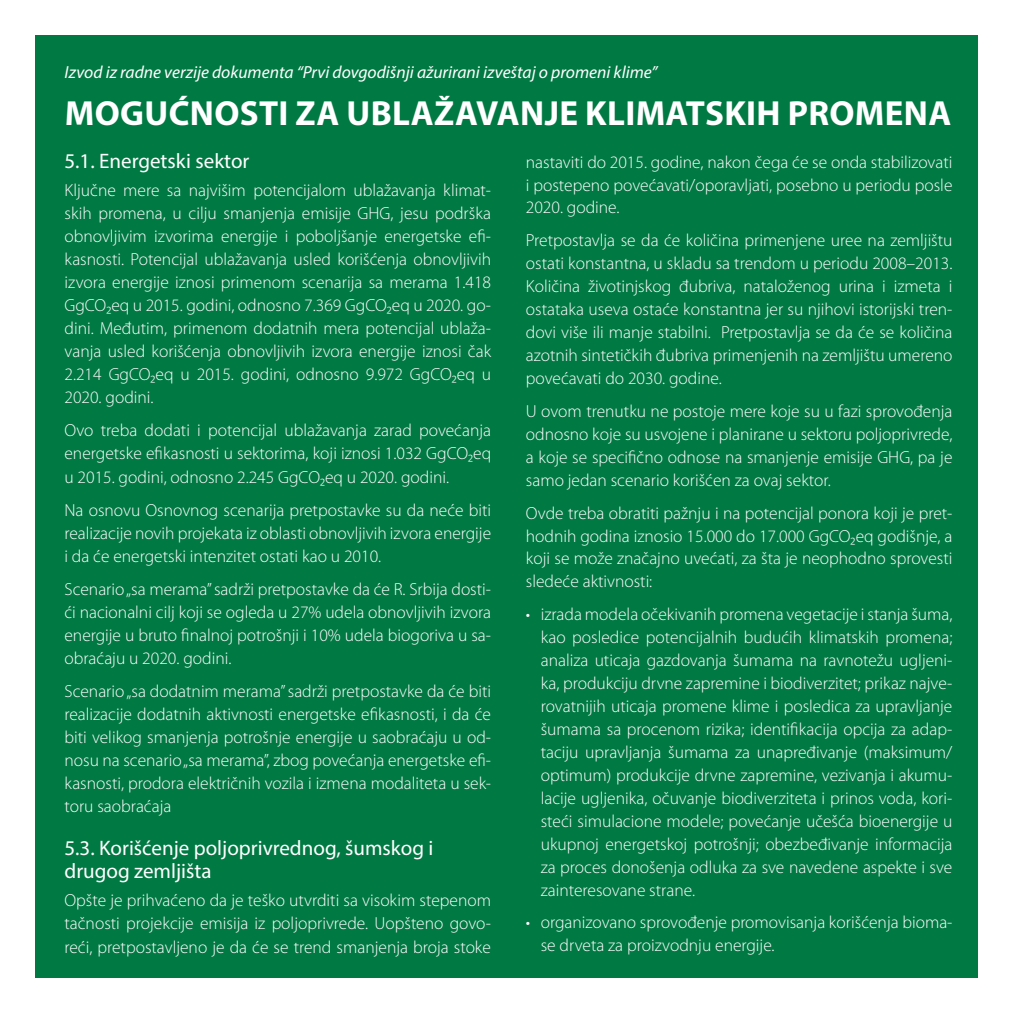
<style>
.page{position:relative;width:1017px;height:1017px;background:#fff}
.page>*{position:absolute;margin:0;border:0;box-sizing:border-box;transform-origin:0 0}
.t1{font:700 35px "Myriad Pro";letter-spacing:.01em;color:#fff}
.t2{font:21px/23.1px "Myriad Pro";color:#fff}
.t3{font:300 17.5px/22.9px "Myriad Pro";color:#fff;text-align:justify}
.t4{font:italic 17.5px "Myriad Pro";color:#fff}
</style>
<div class="page">
<div style="left:35px;top:35px;width:942px;height:942px;background:#007943"></div>
<p class="t4" style="left:64px;top:61px;width:595px">Izvod iz radne verzije dokumenta “Prvi dovgodišnji ažurirani izveštaj o promeni klime”</p>
<h1 class="t1" style="left:65px;top:90px;width:145px">MOGUĆNOSTI</h1>
<h1 class="t1" style="left:296px;top:90px;width:138px">ZA UBLAŽAVAN</h1>
<h1 class="t1" style="left:545px;top:90px;width:140px">JE KLIMATSKI</h1>
<h1 class="t1" style="left:757px;top:90px;width:171px">H PROMENA</h1>
<p class="t2" style="left:64px;top:149px;width:186px">5.1. Energetski sektor</p>
<p class="t3" style="left:64px;top:179px;width:428px">Ključne mere sa najvišim potencijalom ublažavanja klimat&shy;skih promena, u cilju smanjenja emisije GHG, jesu podrška obnovljivim izvorima energije i poboljšanje energetske efi&shy;kasnosti. Potencijal ublažavanja usled korišćenja obnovljivih izvora energije iznosi primenom scenarija sa merama 1.418<br>GgCO2eq u 2015. godini, odnosno 7.369 GgCO2eq u 2020. go&shy;dini. Međutim, primenom dodatnih mera potencijal ublaža&shy;vanja usled korišćenja obnovljivih izvora energije iznosi čak 2.214 GgCO2eq u 2015. godini, odnosno 9.972 GgCO2eq u 2020. godini.</p>
<p class="t3" style="left:64px;top:419px;width:428px">Ovo treba dodati i potencijal ublažavanja zarad povećanja energetske efikasnosti u sektorima, koji iznosi 1.032 GgCO2eq u 2015. godini, odnosno 2.245 GgCO2eq u 2020. godini.</p>
<p class="t3" style="left:64px;top:498px;width:428px">Na osnovu Osnovnog scenarija pretpostavke su da neće biti realizacije novih projekata iz oblasti obnovljivih izvora energije i da će energetski intenzitet ostati kao u 2010.</p>
<p class="t3" style="left:64px;top:578px;width:428px">Scenario „sa merama” sadrži pretpostavke da će R. Srbija dosti&shy;ći nacionalni cilj koji se ogleda u 27% udela obnovljivih izvora energije u bruto finalnoj potrošnji i 10% udela biogoriva u sa&shy;obraćaju u 2020. godini.</p>
<p class="t3" style="left:64px;top:680px;width:428px">Scenario „sa dodatnim merama” sadrži pretpostavke da će biti realizacije dodatnih aktivnosti energetske efikasnosti, i da će biti velikog smanjenja potrošnje energije u saobraćaju u od&shy;nosu na scenario „sa merama”, zbog povećanja energetske efi&shy;kasnosti, prodora električnih vozila i izmena modaliteta u sek&shy;toru saobraćaja</p>
<p class="t2" style="left:64px;top:836px;width:370px">5.3. Korišćenje poljoprivrednog, šumskog i drugog zemljišta</p>
<p class="t3" style="left:64px;top:889px;width:428px">Opšte je prihvaćeno da je teško utvrditi sa visokim stepenom tačnosti projekcije emisija iz poljoprivrede. Uopšteno govo&shy;reći, pretpostavljeno je da će se trend smanjenja broja stoke</p>
<p class="t3" style="left:526px;top:151px;width:428px">nastaviti do 2015. godine, nakon čega će se onda stabilizovati i postepeno povećavati/oporavljati, posebno u periodu posle 2020. godine.</p>
<p class="t3" style="left:526px;top:229px;width:428px">Pretpostavlja se da će količina primenjene uree na zemljištu ostati konstantna, u skladu sa trendom u periodu 2008–2013.<br>Količina životinjskog đubriva, nataloženog urina i izmeta i ostataka useva ostaće konstantna jer su njihovi istorijski tren&shy;dovi više ili manje stabilni. Pretpostavlja se da će se količina azotnih sintetičkih đubriva primenjenih na zemljištu umereno povećavati do 2030. godine.</p>
<p class="t3" style="left:526px;top:400px;width:428px">U ovom trenutku ne postoje mere koje su u fazi sprovođenja odnosno koje su usvojene i planirane u sektoru poljoprivrede, a koje se specifično odnose na smanjenje emisije GHG, pa je samo jedan scenario korišćen za ovaj sektor.</p>
<p class="t3" style="left:526px;top:502px;width:428px">Ovde treba obratiti pažnju i na potencijal ponora koji je pret&shy;hodnih godina iznosio 15.000 do 17.000 GgCO2eq godišnje, a koji se može značajno uvećati, za šta je neophodno sprovesti sledeće aktivnosti:</p>
<p class="t3" style="left:541px;top:603px;width:413px;text-indent:-15px">• izrada modela očekivanih promena vegetacije i stanja šuma, kao posledice potencijalnih budućih klimatskih promena; analiza uticaja gazdovanja šumama na ravnotežu ugljeni&shy;ka, produkciju drvne zapremine i biodiverzitet; prikaz najve&shy;rovatnijih uticaja promene klime i posledica za upravljanje šumama sa procenom rizika; identifikacija opcija za adap&shy;taciju upravljanja šumama za unapređivanje (maksimum/ optimum) produkcije drvne zapremine, vezivanja i akumu&shy;lacije ugljenika, očuvanje biodiverziteta i prinos voda, kori&shy;steći simulacione modele; povećanje učešća bioenergije u ukupnoj energetskoj potrošnji; obezbeđivanje informacija za proces donošenja odluka za sve navedene aspekte i sve zainteresovane strane.</p>
<p class="t3" style="left:541px;top:911px;width:413px;text-indent:-15px">• organizovano sprovođenje promovisanja korišćenja bioma&shy;se drveta za proizvodnju energije.</p>
</div>
